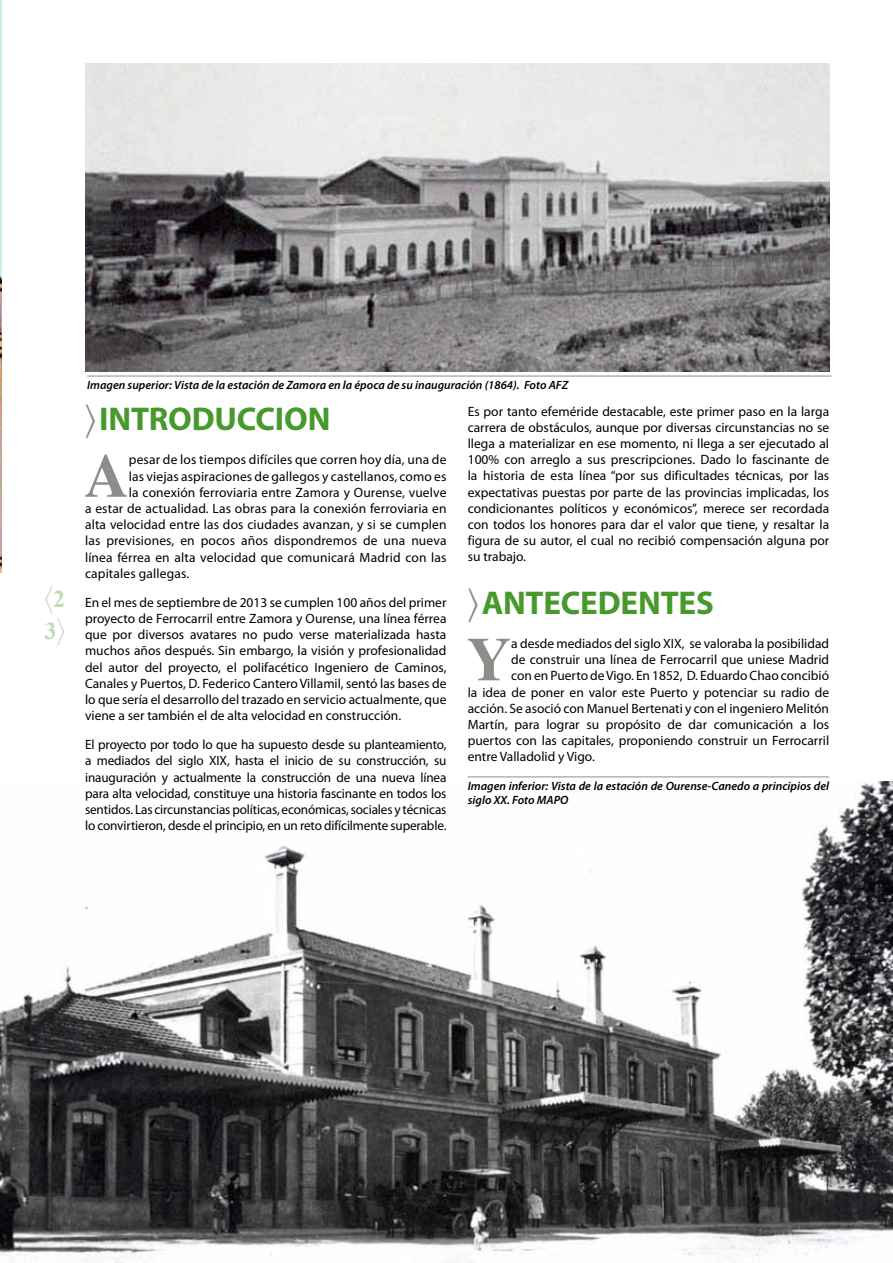
<style>
.page{position:relative;width:893px;height:1263px;background:#fff}
.page>*{position:absolute;margin:0;border:0;box-sizing:border-box;transform-origin:0 0}
.t1{font:700 61.5px "Times";color:#8e8d8a}
.t2{font:700 33px "Myriad Pro";letter-spacing:-.01em;color:#46992b}
.t3{font:700 24px/32.4px "Times New Roman";color:#c3daad;text-align:center}
.t4{font:13.5px/16.2px "Myriad Pro";color:#000;text-align:justify}
.t5{font:italic 600 12px/14.4px "Myriad Pro";color:#000}
</style>
<div class="page">
<img style="left:0;top:0;width:1px;height:572px">
<img style="left:85px;top:64px;width:744px;height:307px">
<img style="left:0;top:781px;width:893px;height:482px">
<hr style="left:87px;top:376px;width:744px;height:1px;background:#8e8d8a">
<hr style="left:468px;top:776px;width:361px;height:1px;background:#8e8d8a">
<h3 class="t3" style="left:44px;top:582px;width:22px">2<br>3</h3>
<p class="t5" style="left:87px;top:378px;width:483px">Imagen superior: Vista de la estación de Zamora en la época de su inauguración (1864). Foto AFZ</p>
<h2 class="t2" style="left:99px;top:397px;width:233px">INTRODUCCION</h2>
<h1 class="t1" style="left:84px;top:417px;width:46px">A</h1>
<p class="t4" style="left:129px;top:451px;width:319px">pesar de los tiempos difíciles que corren hoy día, una de</p>
<p class="t4" style="left:129px;top:468px;width:319px">las viejas aspiraciones de gallegos y castellanos, como es</p>
<p class="t4" style="left:129px;top:484px;width:319px">la conexión ferroviaria entre Zamora y Ourense, vuelve</p>
<p class="t4" style="left:85px;top:500px;width:363px">a estar de actualidad. Las obras para la conexión ferroviaria en</p>
<p class="t4" style="left:85px;top:516px;width:363px">alta velocidad entre las dos ciudades avanzan, y si se cumplen</p>
<p class="t4" style="left:85px;top:532px;width:363px">las previsiones, en pocos años dispondremos de una nueva</p>
<p class="t4" style="left:85px;top:549px;width:363px">línea férrea en alta velocidad que comunicará Madrid con las</p>
<p class="t4" style="left:85px;top:565px;width:106px">capitales gallegas.</p>
<p class="t4" style="left:85px;top:594px;width:363px">En el mes de septiembre de 2013 se cumplen 100 años del primer proyecto de Ferrocarril entre Zamora y Ourense, una línea férrea que por diversos avatares no pudo verse materializada hasta muchos años después. Sin embargo, la visión y profesionalidad del autor del proyecto, el polifacético Ingeniero de Caminos, Canales y Puertos, D. Federico Cantero Villamil, sentó las bases de lo que sería el desarrollo del trazado en servicio actualmente, que viene a ser también el de alta velocidad en construcción.</p>
<p class="t4" style="left:85px;top:736px;width:363px">El proyecto por todo lo que ha supuesto desde su planteamiento, a mediados del siglo XIX, hasta el inicio de su construcción, su inauguración y actualmente la construcción de una nueva línea para alta velocidad, constituye una historia fascinante en todos los sentidos. Las circunstancias políticas, económicas, sociales y técnicas lo convirtieron, desde el principio, en un reto difícilmente superable.</p>
<p class="t4" style="left:468px;top:403px;width:363px">Es por tanto efeméride destacable, este primer paso en la larga carrera de obstáculos, aunque por diversas circunstancias no se llega a materializar en ese momento, ni llega a ser ejecutado al 100% con arreglo a sus prescripciones. Dado lo fascinante de la historia de esta línea “por sus dificultades técnicas, por las expectativas puestas por parte de las provincias implicadas, los condicionantes políticos y económicos”, merece ser recordada con todos los honores para dar el valor que tiene, y resaltar la figura de su autor, el cual no recibió compensación alguna por su trabajo.</p>
<h2 class="t2" style="left:482px;top:581px;width:233px">ANTECEDENTES</h2>
<h1 class="t1" style="left:467px;top:601px;width:46px">Y</h1>
<p class="t4" style="left:511px;top:635px;width:319px">a desde mediados del siglo XIX, se valoraba la posibilidad</p>
<p class="t4" style="left:511px;top:651px;width:319px">de construir una línea de Ferrocarril que uniese Madrid</p>
<p class="t4" style="left:511px;top:667px;width:319px">con en Puerto de Vigo. En 1852, D. Eduardo Chao concibió</p>
<p class="t4" style="left:468px;top:684px;width:363px">la idea de poner en valor este Puerto y potenciar su radio de</p>
<p class="t4" style="left:468px;top:700px;width:363px">acción. Se asoció con Manuel Bertenati y con el ingeniero Melitón</p>
<p class="t4" style="left:468px;top:716px;width:363px">Martín, para lograr su propósito de dar comunicación a los</p>
<p class="t4" style="left:468px;top:732px;width:363px">puertos con las capitales, proponiendo construir un Ferrocarril</p>
<p class="t4" style="left:468px;top:748px;width:129px">entre Valladolid y Vigo.</p>
<p class="t5" style="left:468px;top:778px;width:363px">Imagen inferior: Vista de la estación de Ourense-Canedo a principios del siglo XX. Foto MAPO</p>
</div>
